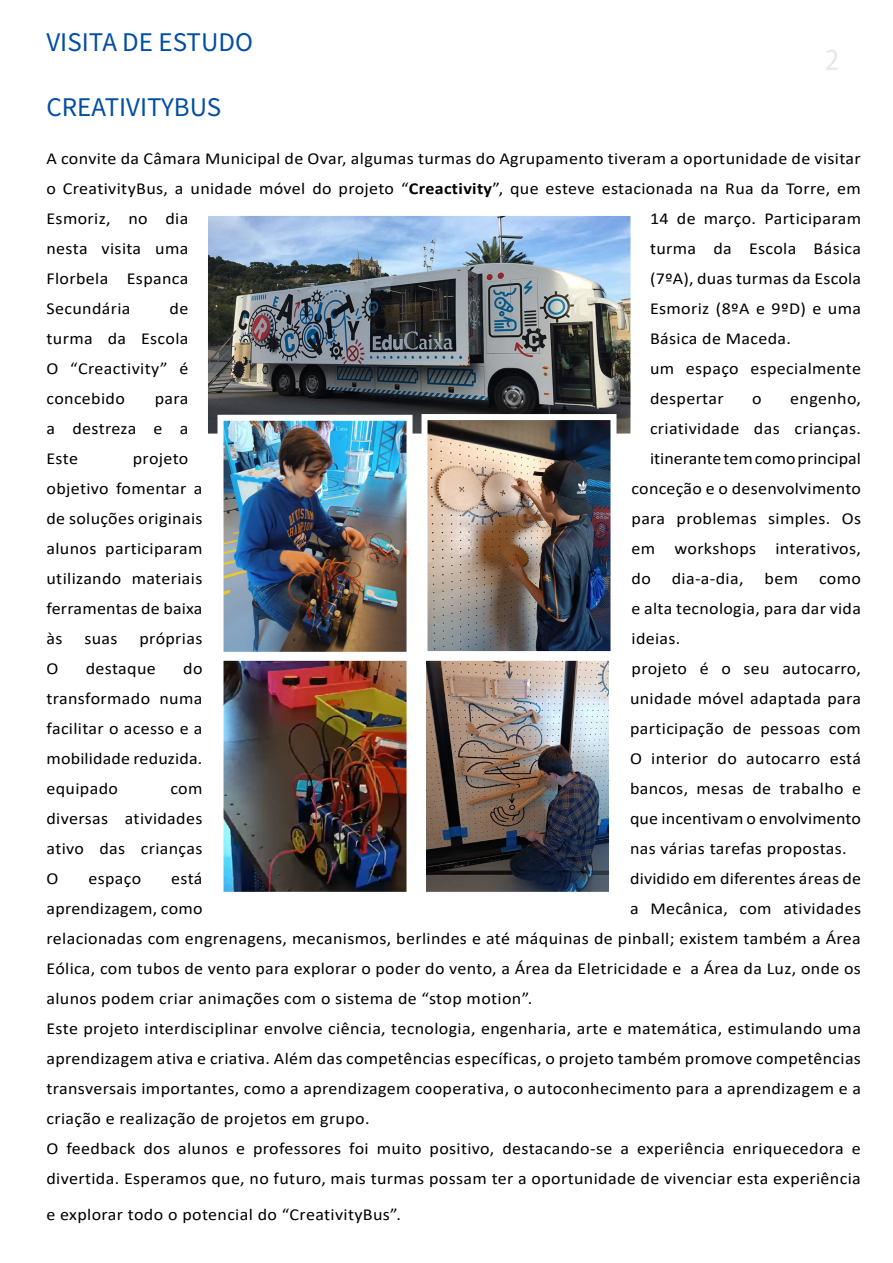
<style>
.page{position:relative;width:893px;height:1263px;background:#fff}
.page>*{position:absolute;margin:0;border:0;box-sizing:border-box;transform-origin:0 0}
.t1{font:30.9px "Myriad Pro";color:#e8e8e8;scale:.88 1}
.t2{font:27px "Source Sans Variable";color:#034ea2}
.t3{font:16.8px/30px "Calibri";letter-spacing:.02em;color:#000;text-align:justify;scale:1.08 1}
.t4{font:16.8px "Calibri";color:#000;scale:1.08 1}
.s1{font-weight:700}
</style>
<div class="page">
<img style="left:208px;top:216px;width:422px;height:217px">
<img style="left:225px;top:422px;width:180px;height:229px">
<div style="left:218px;top:415px;width:194px;height:243px;border:6px solid #fff"></div>
<img style="left:428px;top:421px;width:181px;height:229px">
<div style="left:421px;top:414px;width:195px;height:243px;border:6px solid #fff"></div>
<img style="left:225px;top:662px;width:180px;height:229px">
<div style="left:218px;top:655px;width:194px;height:243px;border:6px solid #fff"></div>
<img style="left:427px;top:662px;width:181px;height:229px">
<div style="left:420px;top:655px;width:195px;height:243px;border:6px solid #fff"></div>
<h2 class="t2" style="left:47px;top:26px;width:208px">VISITA DE ESTUDO</h2>
<h1 class="t1" style="left:825px;top:41px;width:17px">2</h1>
<h2 class="t2" style="left:47px;top:91px;width:176px">CREATIVITYBUS</h2>
<p class="t3" style="left:47px;top:143px;width:756px">A convite da Câmara Municipal de Ovar, algumas turmas do Agrupamento tiveram a oportunidade de visitar o CreativityBus, a unidade móvel do projeto “<span class="s1">Creactivity</span>”, que esteve estacionada na Rua da Torre, em Esmoriz, no dia</p>
<p class="t3" style="left:650px;top:203px;width:197px">14 de março. Participaram</p>
<p class="t3" style="left:47px;top:233px;width:133px">nesta visita uma</p>
<p class="t3" style="left:650px;top:233px;width:197px">turma da Escola Básica</p>
<p class="t3" style="left:47px;top:263px;width:133px">Florbela Espanca</p>
<p class="t3" style="left:650px;top:263px;width:197px">(7ºA), duas turmas da Escola</p>
<p class="t3" style="left:47px;top:293px;width:79px">Secundária</p>
<p class="t3" style="left:170px;top:293px;width:19px">de</p>
<p class="t3" style="left:650px;top:293px;width:197px">Esmoriz (8ºA e 9ºD) e uma</p>
<p class="t3" style="left:47px;top:323px;width:133px">turma da Escola</p>
<p class="t3" style="left:650px;top:323px;width:132px">Básica de Maceda.</p>
<p class="t3" style="left:47px;top:353px;width:133px">O “Creactivity” é</p>
<p class="t3" style="left:650px;top:353px;width:197px">um espaço especialmente</p>
<p class="t3" style="left:47px;top:383px;width:74px">concebido</p>
<p class="t3" style="left:155px;top:383px;width:33px">para</p>
<p class="t3" style="left:650px;top:383px;width:70px">despertar</p>
<p class="t3" style="left:752px;top:383px;width:10px">o</p>
<p class="t3" style="left:790px;top:383px;width:67px">engenho,</p>
<p class="t3" style="left:47px;top:413px;width:133px">a destreza e a</p>
<p class="t3" style="left:650px;top:413px;width:197px">criatividade das crianças.</p>
<p class="t3" style="left:47px;top:443px;width:31px">Este</p>
<p class="t3" style="left:133px;top:443px;width:53px">projeto</p>
<p class="t4" style="left:650px;top:447px;width:197px">itinerante tem como principal</p>
<p class="t3" style="left:47px;top:473px;width:146px">objetivo fomentar a</p>
<p class="t3" style="left:631px;top:473px;width:214px">conceção e o desenvolvimento</p>
<p class="t3" style="left:47px;top:503px;width:146px">de soluções originais</p>
<p class="t3" style="left:631px;top:503px;width:214px">para problemas simples. Os</p>
<p class="t3" style="left:47px;top:533px;width:146px">alunos participaram</p>
<p class="t3" style="left:631px;top:533px;width:214px">em workshops interativos,</p>
<p class="t3" style="left:47px;top:563px;width:146px">utilizando materiais</p>
<p class="t3" style="left:631px;top:563px;width:19px">do</p>
<p class="t3" style="left:672px;top:563px;width:68px">dia-a-dia,</p>
<p class="t3" style="left:765px;top:563px;width:33px">bem</p>
<p class="t3" style="left:819px;top:563px;width:40px">como</p>
<p class="t3" style="left:47px;top:593px;width:146px">ferramentas de baixa</p>
<p class="t3" style="left:631px;top:593px;width:214px">e alta tecnologia, para dar vida</p>
<p class="t3" style="left:47px;top:623px;width:16px">às</p>
<p class="t3" style="left:84px;top:623px;width:32px">suas</p>
<p class="t3" style="left:140px;top:623px;width:60px">próprias</p>
<p class="t3" style="left:631px;top:623px;width:47px">ideias.</p>
<p class="t3" style="left:47px;top:653px;width:13px">O</p>
<p class="t3" style="left:86px;top:653px;width:66px">destaque</p>
<p class="t3" style="left:183px;top:653px;width:19px">do</p>
<p class="t3" style="left:631px;top:653px;width:214px">projeto é o seu autocarro,</p>
<p class="t3" style="left:47px;top:683px;width:146px">transformado numa</p>
<p class="t3" style="left:630px;top:683px;width:215px">unidade móvel adaptada para</p>
<p class="t3" style="left:47px;top:713px;width:146px">facilitar o acesso e a</p>
<p class="t3" style="left:630px;top:713px;width:215px">participação de pessoas com</p>
<p class="t3" style="left:47px;top:743px;width:146px">mobilidade reduzida.</p>
<p class="t3" style="left:630px;top:743px;width:215px">O interior do autocarro está</p>
<p class="t3" style="left:47px;top:773px;width:68px">equipado</p>
<p class="t3" style="left:170px;top:773px;width:31px">com</p>
<p class="t3" style="left:630px;top:773px;width:215px">bancos, mesas de trabalho e</p>
<p class="t3" style="left:47px;top:803px;width:146px">diversas atividades</p>
<p class="t3" style="left:630px;top:803px;width:215px">que incentivam o envolvimento</p>
<p class="t3" style="left:47px;top:833px;width:146px">ativo das crianças</p>
<p class="t3" style="left:630px;top:833px;width:202px">nas várias tarefas propostas.</p>
<p class="t3" style="left:47px;top:863px;width:13px">O</p>
<p class="t3" style="left:88px;top:863px;width:50px">espaço</p>
<p class="t3" style="left:171px;top:863px;width:30px">está</p>
<p class="t3" style="left:630px;top:863px;width:215px">dividido em diferentes áreas de</p>
<p class="t3" style="left:47px;top:893px;width:146px">aprendizagem, como</p>
<p class="t3" style="left:47px;top:893px;width:756px;text-align:left;text-indent:583px">a Mecânica, com atividades relacionadas com engrenagens, mecanismos, berlindes e até máquinas de pinball; existem também a Área Eólica, com tubos de vento para explorar o poder do vento, a Área da Eletricidade e a Área da Luz, onde os alunos podem criar animações com o sistema de “stop motion”.<br>Este projeto interdisciplinar envolve ciência, tecnologia, engenharia, arte e matemática, estimulando uma aprendizagem ativa e criativa. Além das competências específicas, o projeto também promove competências transversais importantes, como a aprendizagem cooperativa, o autoconhecimento para a aprendizagem e a criação e realização de projetos em grupo.<br>O feedback dos alunos e professores foi muito positivo, destacando-se a experiência enriquecedora e divertida. Esperamos que, no futuro, mais turmas possam ter a oportunidade de vivenciar esta experiência</p>
<p class="t3" style="left:47px;top:1199px;width:330px">e explorar todo o potencial do “CreativityBus”.</p>
</div>
